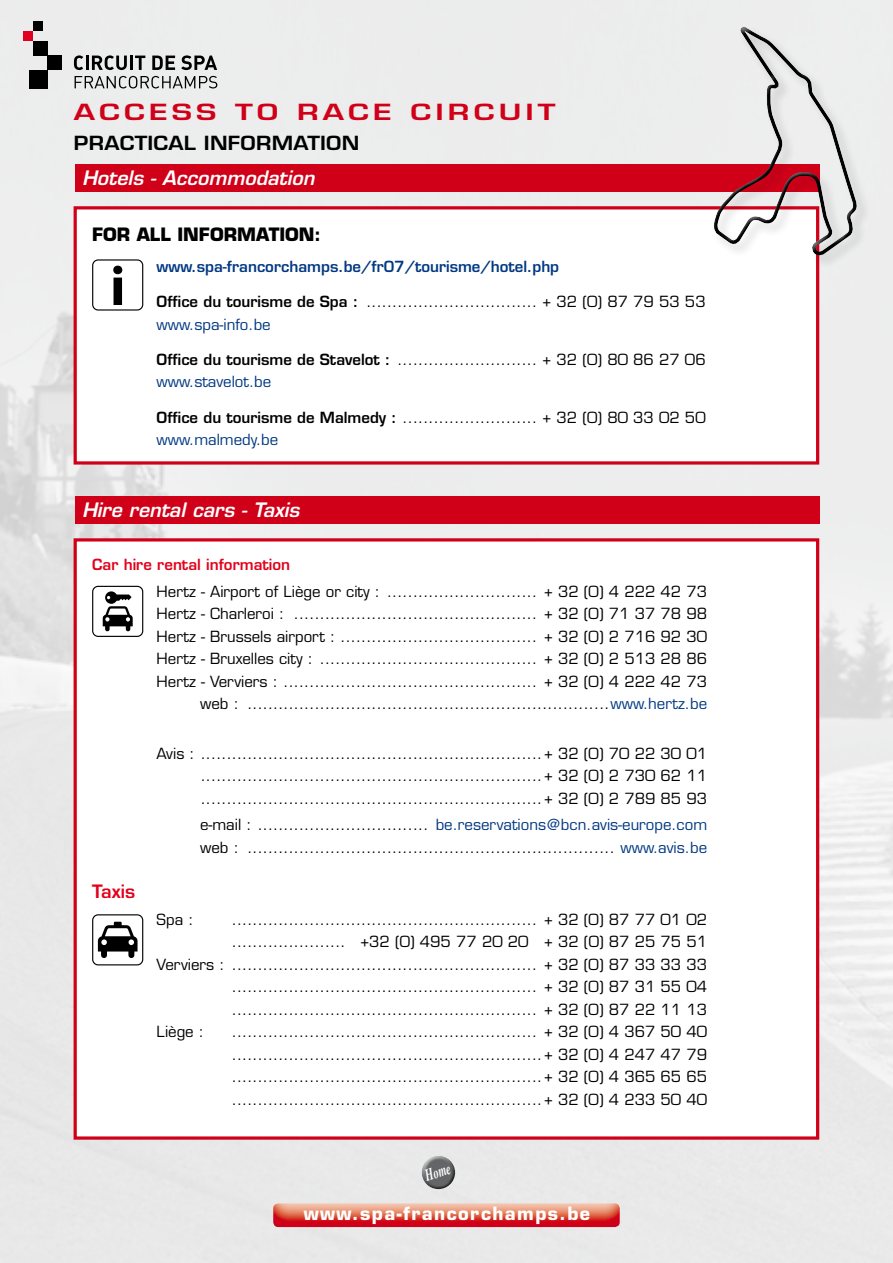
<style>
.page{position:relative;width:893px;height:1263px;background:#fff}
.page>*{position:absolute;margin:0;border:0;box-sizing:border-box;transform-origin:0 0}
.t1{font:600 21.75px "Eurostile";letter-spacing:.135em;color:#d10019;scale:1.39 1}
.t2{font:italic 600 19.35px "Eurostile";color:#fff}
.t3{font:600 19.05px "Eurostile";letter-spacing:.01em;color:#000;scale:1.12 1}
.t4{font:700 18px "Eurostile";color:#000}
.t5{font:600 18px "Eurostile";color:#e2001a}
.t6{font:700 17.85px "Eurostile";letter-spacing:.08em;color:#fff}
.t7{font:italic 700 16.95px "Times";color:#fff;scale:.62 1}
.t8{font:15px/22.5px "Eurostile";color:#000}
.t9{font:600 15px "Eurostile";color:#003882}
.t10{font:600 15px "Eurostile";color:#e2001a}
.s1{font-weight:600}
.s2{color:#003882}
</style>
<div class="page">
<img style="left:0;top:0;width:893px;height:1263px">
<svg style="left:74px;top:55px;width:9px;height:15px"></svg>
<hr style="left:86px;top:56px;width:3px;height:14px;background:#000">
<svg style="left:92px;top:55px;width:35px;height:15px"></svg>
<hr style="left:130px;top:56px;width:3px;height:14px;background:#000">
<svg style="left:135px;top:56px;width:10px;height:14px"></svg>
<svg style="left:152px;top:56px;width:23px;height:14px"></svg>
<svg style="left:181px;top:55px;width:36px;height:15px"></svg>
<svg style="left:75px;top:76px;width:142px;height:12px;background:#a8a9a9"></svg>
<div style="left:33px;top:41px;width:14px;height:15px;background:#000"></div>
<div style="left:47px;top:56px;width:15px;height:14px;background:#000"></div>
<div style="left:29px;top:70px;width:18px;height:18px;background:#000"></div>
<div style="left:33px;top:21px;width:9px;height:10px;background:#000"></div>
<div style="left:23px;top:31px;width:10px;height:10px;background:#e20020"></div>
<div style="left:417px;top:1155px;width:39px;height:28px;background:#fff;opacity:.75"></div>
<div style="left:420px;top:1160px;width:40px;height:31px;background:#000;opacity:.75"></div>
<div style="left:75px;top:164px;width:744px;height:28px;background:#d10019"></div>
<div style="left:75px;top:496px;width:744px;height:28px;background:#d10019"></div>
<div style="left:74px;top:206px;width:745px;height:259px;background:#fff;border:3px solid #d10019"></div>
<div style="left:74px;top:538px;width:745px;height:602px;background:#fff;border:3px solid #d10019"></div>
<img style="left:273px;top:1203px;width:347px;height:24px">
<div style="left:92px;top:586px;width:51px;height:51px;border:1px solid #000;border-radius:5px"></div>
<svg style="left:105px;top:591px;width:12px;height:13px"></svg>
<svg style="left:103px;top:594px;width:30px;height:38px"></svg>
<div style="left:92px;top:259px;width:51px;height:52px;border:1px solid #000;border-radius:5px"></div>
<svg style="left:113px;top:266px;width:9px;height:39px"></svg>
<div style="left:92px;top:914px;width:51px;height:51px;border:1px solid #000;border-radius:5px"></div>
<svg style="left:98px;top:922px;width:40px;height:36px"></svg>
<div style="left:712px;top:26px;width:158px;height:244px;background:#000;opacity:.18"></div>
<div style="left:703px;top:17px;width:151px;height:242px;background:#fff;opacity:.75"></div>
<div style="left:707px;top:34px;width:160px;height:226px;background:#000;opacity:.75"></div>
<h1 class="t1" style="left:74px;top:99px;width:348px">ACCESS TO RACE CIRCUIT</h1>
<p class="t3" style="left:74px;top:131px;width:256px">PRACTICAL INFORMATION</p>
<p class="t2" style="left:82px;top:166px;width:234px">Hotels - Accommodation</p>
<p class="t4" style="left:92px;top:223px;width:58px">For all</p>
<p class="t4" style="left:177px;top:223px;width:14px">information</p>
<p class="t4" style="left:315px;top:223px;width:8px">:</p>
<p class="t9" style="left:157px;top:257px;width:404px">www.spa-francorchamps.be/fr07/tourisme/hotel.php</p>
<p class="t8" style="left:157px;top:290px;width:550px"><span class="s1">Office du tourisme de Spa :</span> ................................. + 32 (0) 87 79 53 53 <span class="s2">www.spa-info.be</span></p>
<p class="t8" style="left:157px;top:348px;width:550px"><span class="s1">Office du tourisme de Stavelot :</span> ........................... + 32 (0) 80 86 27 06 <span class="s2">www.stavelot.be</span></p>
<p class="t8" style="left:157px;top:406px;width:550px"><span class="s1">Office du tourisme de Malmedy :</span> .......................... + 32 (0) 80 33 02 50 <span class="s2">www.malmedy.be</span></p>
<p class="t2" style="left:82px;top:498px;width:219px">Hire rental cars - Taxis</p>
<p class="t10" style="left:92px;top:555px;width:200px">Car hire rental information</p>
<p class="t8" style="left:157px;top:580px;width:552px;text-align:right">Hertz - Airport of Liège or city : ............................. + 32 (0) 4 222 42 73<br>Hertz - Charleroi : ............................................... + 32 (0) 71 37 78 98<br>Hertz - Brussels airport : ...................................... + 32 (0) 2 716 92 30<br>Hertz - Bruxelles city : .......................................... + 32 (0) 2 513 28 86<br>Hertz - Verviers : ................................................. + 32 (0) 4 222 42 73 web : ......................................................................<span class="s2">www.hertz.be</span></p>
<p class="t8" style="left:201px;top:742px;width:508px;text-align:justify;text-indent:-44px">Avis : ..................................................................+ 32 (0) 70 22 30 01 ..................................................................+ 32 (0) 2 730 62 11 ..................................................................+ 32 (0) 2 789 85 93</p>
<p class="t8" style="left:200px;top:814px;width:508px">e-mail : ................................. <span class="s2">be.reservations@bcn.avis-europe.com </span>web : ....................................................................... <span class="s2">www.avis.be</span></p>
<p class="t5" style="left:92px;top:880px;width:44px">Taxis</p>
<p class="t8" style="left:157px;top:908px;width:38px">Spa :</p>
<p class="t8" style="left:232px;top:908px;width:477px">........................................................... + 32 (0) 87 77 01 02</p>
<p class="t8" style="left:232px;top:930px;width:477px">...................... +32 (0) 495 77 20 20 + 32 (0) 87 25 75 51</p>
<p class="t8" style="left:157px;top:953px;width:552px">Verviers : ........................................................... + 32 (0) 87 33 33 33</p>
<p class="t8" style="left:232px;top:975px;width:477px">........................................................... + 32 (0) 87 31 55 04</p>
<p class="t8" style="left:232px;top:998px;width:477px">........................................................... + 32 (0) 87 22 11 13</p>
<p class="t8" style="left:157px;top:1020px;width:49px">Liège :</p>
<p class="t8" style="left:232px;top:1020px;width:477px">........................................................... + 32 (0) 4 367 50 40..... ............................................................+ 32 (0) 4 247 47 79 ............................................................+ 32 (0) 4 365 65 65 ............................................................+ 32 (0) 4 233 50 40</p>
<p class="t7" style="left:420px;top:1161px;width:44px;rotate:-18deg">Home</p>
<p class="t6" style="left:304px;top:1202px;width:288px">www.spa-francorchamps.be</p>
</div>
